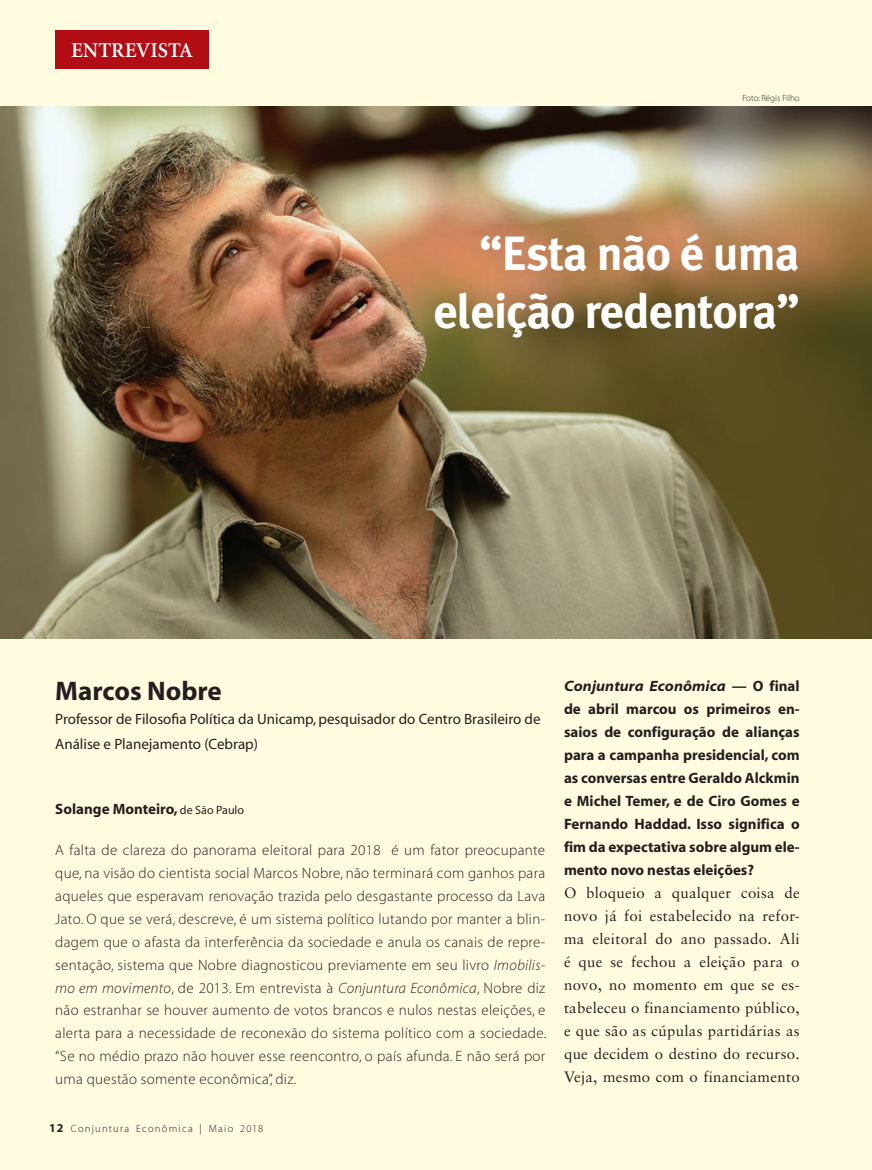
<style>
.page{position:relative;width:872px;height:1170px;background:#fff}
.page>*{position:absolute;margin:0;border:0;box-sizing:border-box;transform-origin:0 0}
.t1{font:700 48px/57.6px "Meta Plus";letter-spacing:-.02em;color:#fff;text-align:right}
.t2{font:27px "Adobe Corp ID Myriad Bd";color:#231f20}
.t3{font:21px "Adobe Corp ID Minion Sb";color:#fff}
.t4{font:15px/23px "Adobe Corp ID Myriad Lt";letter-spacing:.02em;color:#231f20;text-align:justify}
.t5{font:15px/23px "Adobe Corp ID Myriad Bd";color:#231f20;text-align:justify}
.t6{font:15px/23px "Sabon";letter-spacing:.02em;color:#231f20;text-align:justify}
.t7{font:15px/24px "Adobe Corp ID Myriad Rg";color:#231f20}
.t8{font:15px "Adobe Corp ID Myriad Lt It";letter-spacing:.02em;color:#231f20}
.t9{font:15px "Adobe Corp ID Myriad Bd It";color:#231f20}
.t10{font:10.5px "Adobe Corp ID Myriad Lt";letter-spacing:.115em;color:#231f20}
.t11{font:9px "Adobe Corp ID Myriad Lt";color:#231f20}
.s1{font-family:"Adobe Corp ID Myriad Rg";font-size:12px}
.s2{font-family:"Adobe Corp ID Myriad Lt It"}
.s3{font-family:"Adobe Corp ID Myriad Lt"}
.s4{font-family:"Adobe Corp ID Myriad Bd";font-size:12px}
.s5{font-family:"Adobe Corp ID Myriad Bd"}
</style>
<div class="page">
<div style="left:0;top:0;width:872px;height:1169px;background:#fffce0"></div>
<div style="left:55px;top:30px;width:154px;height:38px;background:#b00d15"></div>
<img style="left:0;top:106px;width:872px;height:532px">
<h3 class="t3" style="left:71px;top:39px;width:123px">ENTREVISTA</h3>
<p class="t11" style="left:742px;top:93px;width:59px">Foto: Régis Filho</p>
<h1 class="t1" style="left:433px;top:224px;width:368px">“Esta não é uma eleição redentora”</h1>
<h2 class="t2" style="left:55px;top:677px;width:168px">Marcos Nobre</h2>
<p class="t7" style="left:55px;top:708px;width:487px">Professor de Filosofia Política da Unicamp, pesquisador do Centro Brasileiro de<br>Análise e Planejamento (Cebrap)</p>
<p class="t5" style="left:55px;top:797px;width:190px">Solange Monteiro, <span class="s1">de São Paulo</span></p>
<p class="t4" style="left:55px;top:838px;width:491px">A falta de clareza do panorama eleitoral para 2018 é um fator preocupante que, na visão do cientista social Marcos Nobre, não terminará com ganhos para aqueles que esperavam renovação trazida pelo desgastante processo da Lava Jato. O que se verá, descreve, é um sistema político lutando por manter a blin&shy;dagem que o afasta da interferência da sociedade e anula os canais de repre&shy;sentação, sistema que Nobre diagnosticou previamente em seu livro <span class="s2">Imobilis-</span></p>
<p class="t8" style="left:55px;top:980px;width:491px">mo em movimento<span class="s3">, de 2013. Em entrevista à</span> Conjuntura Econômica<span class="s3">, Nobre diz</span></p>
<p class="t4" style="left:55px;top:999px;width:492px">não estranhar se houver aumento de votos brancos e nulos nestas eleições, e alerta para a necessidade de reconexão do sistema político com a sociedade. “Se no médio prazo não houver esse reencontro, o país afunda. E não será por uma questão somente econômica”, diz.</p>
<p class="t10" style="left:49px;top:1122px;width:215px"><span class="s4">12</span> Conjuntura Econômica | Maio 2018</p>
<p class="t9" style="left:564px;top:678px;width:237px">Conjuntura Econômica <span class="s5">— O final</span></p>
<p class="t5" style="left:564px;top:698px;width:237px">de abril marcou os primeiros en&shy;saios de configuração de alianças para a campanha presidencial, com as conversas entre Geraldo Alckmin e Michel Temer, e de Ciro Gomes e Fernando Haddad. Isso significa o fim da expectativa sobre algum ele&shy;mento novo nestas eleições?</p>
<p class="t6" style="left:564px;top:881px;width:237px">O bloqueio a qualquer coisa de novo já foi estabelecido na refor&shy;ma eleitoral do ano passado. Ali é que se fechou a eleição para o novo, no momento em que se es&shy;tabeleceu o financiamento público, e que são as cúpulas partidárias as que decidem o destino do recurso.<br>Veja, mesmo com o financiamento</p>
</div>
